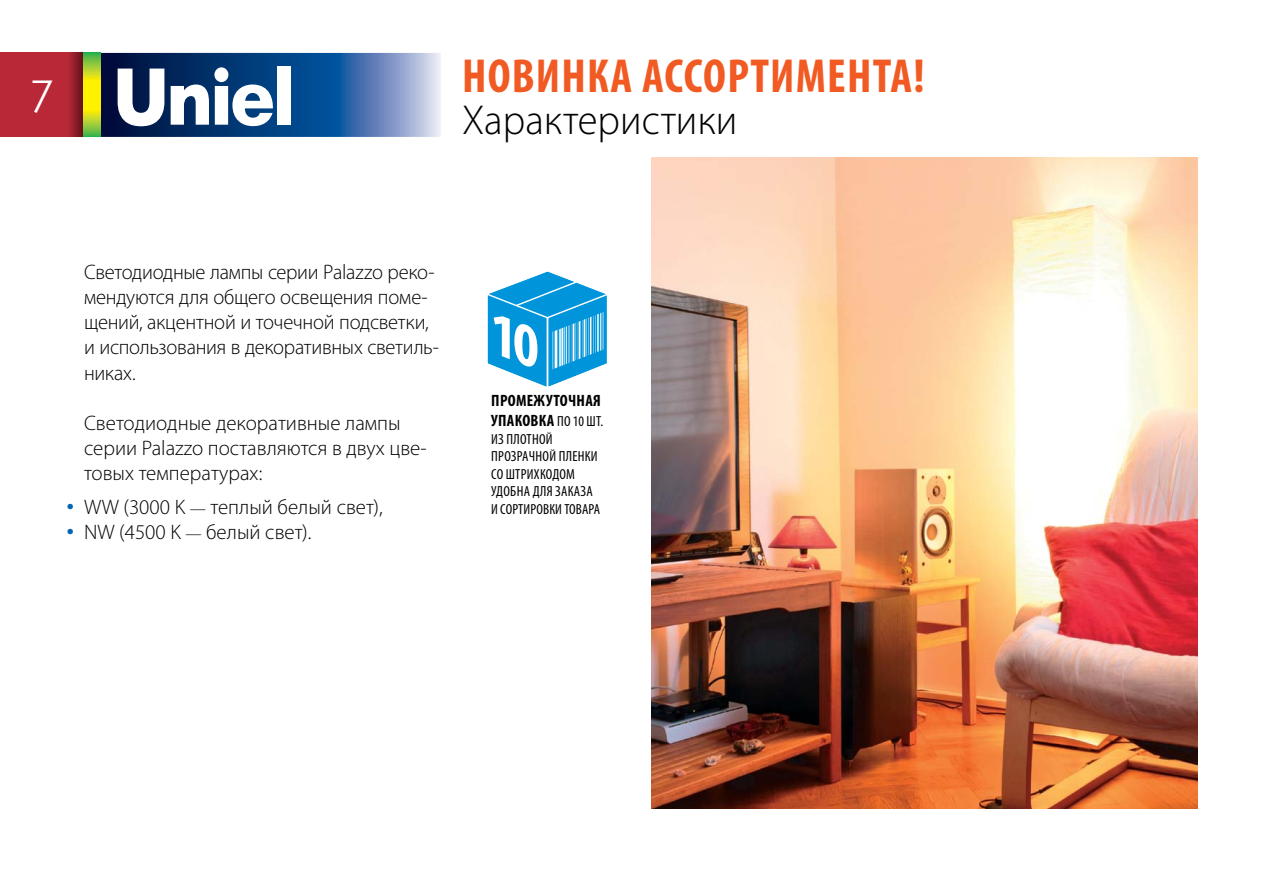
<style>
.page{position:relative;width:1263px;height:893px;background:#fff}
.page>*{position:absolute;margin:0;border:0;box-sizing:border-box;transform-origin:0 0}
.t1{font:700 condensed 48px "Myriad Pro";letter-spacing:.025em;color:#f15a22}
.t2{font:45px "Futuris Light C";color:#fff}
.t3{font:300 42px "Myriad Pro";color:#000}
.t4{font:300 21px/25.2px "Myriad Pro";letter-spacing:-.005em;color:#000}
.t5{font:700 21px/25.2px "Myriad Pro";color:#0066b3}
.t6{font:700 condensed 16.5px/19.8px "Myriad Pro";letter-spacing:.02em;color:#000}
.t7{font:condensed 14.7px/17.5px "Myriad Pro";letter-spacing:.02em;color:#000}
.s1{font-size:16.5px}
.s2{font-weight:400;font-size:14.7px}
</style>
<div class="page">
<svg style="left:101px;top:53px;width:340px;height:84px;background:#3a6399"></svg>
<svg style="left:118px;top:69px;width:46px;height:57px"></svg>
<svg style="left:171px;top:67px;width:102px;height:59px"></svg>
<div style="left:277px;top:66px;width:13px;height:59px;background:#fff"></div>
<svg style="left:0;top:53px;width:84px;height:84px;background:#b02834"></svg>
<svg style="left:84px;top:53px;width:17px;height:84px"></svg>
<svg style="left:487px;top:271px;width:120px;height:116px"></svg>
<img style="left:651px;top:158px;width:546px;height:651px">
<h2 class="t2" style="left:30px;top:74px;width:26px">7</h2>
<h1 class="t1" style="left:462px;top:46px;width:464px">НОВИНКА АССОРТИМЕНТА!</h1>
<h3 class="t3" style="left:462px;top:97px;width:277px">Характеристики</h3>
<p class="t5" style="left:67px;top:491px;width:9px">• •</p>
<p class="t4" style="left:84px;top:259px;width:356px">Светодиодные лампы серии Palazzo реко&shy;мендуются для общего освещения поме&shy;щений, акцентной и точечной подсветки, и использования в декоративных светиль&shy;никах.</p>
<p class="t4" style="left:84px;top:411px;width:344px">Светодиодные декоративные лампы серии Palazzo поставляются в двух цве&shy;товых температурах:</p>
<p class="t4" style="left:84px;top:495px;width:300px">WW (3000 K <span class="s1">—</span> теплый белый свет),<br>NW (4500 K <span class="s1">—</span> белый свет).</p>
<p class="t6" style="left:491px;top:390px;width:114px">Промежуточная уПаковка <span class="s2">по 10 шт.</span></p>
<p class="t7" style="left:491px;top:430px;width:110px">из плотной прозрачной пленки со штрихкоДом уДобна Для заказа и сортировки товара</p>
</div>
